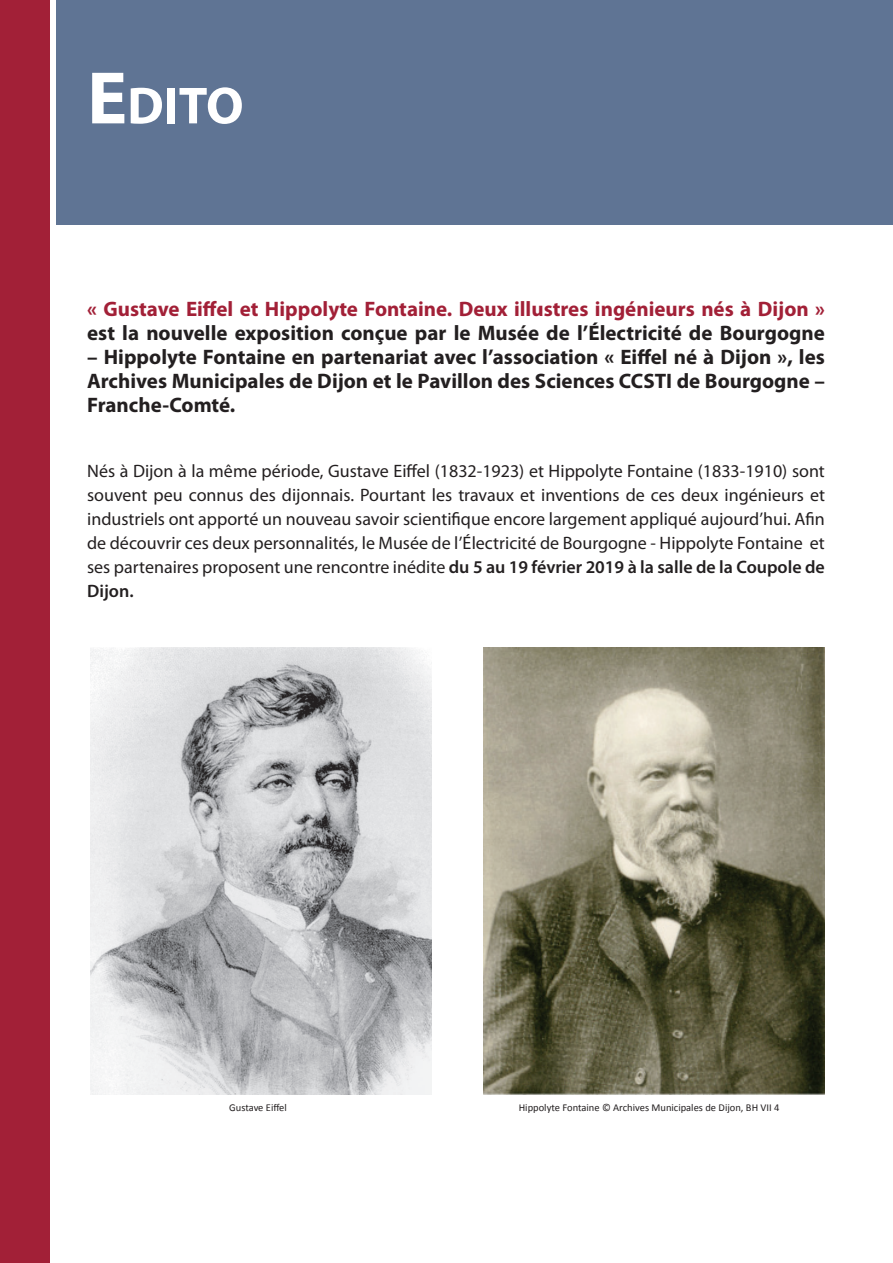
<style>
.page{position:relative;width:893px;height:1263px;background:#fff}
.page>*{position:absolute;margin:0;border:0;box-sizing:border-box;transform-origin:0 0}
.t1{font:700 52.5px "Myriad Pro";color:#fff}
.t2{font:700 21px/24px "Myriad Pro";color:#231f20;text-align:justify}
.t3{font:700 21px "Myriad Pro";color:#a22037}
.t4{font:18px/24px "Myriad Pro";color:#231f20;text-align:justify}
.t5{font:10.5px "Calibri";color:#231f20}
.s1{font-size:75px}
.s2{font-weight:600}
</style>
<div class="page">
<div style="left:0;top:0;width:893px;height:225px;background:#5f7494"></div>
<div style="left:51px;top:0;width:5px;height:257px;background:#fff"></div>
<div style="left:0;top:0;width:50px;height:1263px;background:#a22037"></div>
<img style="left:484px;top:647px;width:341px;height:447px">
<img style="left:91px;top:647px;width:341px;height:447px">
<hr style="left:892px;top:0;width:1px;height:1263px;background:#a22037">
<h1 class="t1" style="left:87px;top:71px;width:158px"><span class="s1">E</span>dito</h1>
<p class="t3" style="left:87px;top:295px;width:739px">« Gustave Eiffel et Hippolyte Fontaine. Deux illustres ingénieurs nés à Dijon »</p>
<p class="t2" style="left:87px;top:320px;width:739px">est la nouvelle exposition conçue par le Musée de l’Électricité de Bourgogne</p>
<p class="t2" style="left:87px;top:344px;width:739px">– Hippolyte Fontaine en partenariat avec l’association « Eiffel né à Dijon », les Archives Municipales de Dijon et le Pavillon des Sciences CCSTI de Bourgogne – Franche-Comté.</p>
<p class="t4" style="left:87px;top:458px;width:739px">Nés à Dijon à la même période, Gustave Eiffel (1832-1923) et Hippolyte Fontaine (1833-1910) sont souvent peu connus des dijonnais. Pourtant les travaux et inventions de ces deux ingénieurs et industriels ont apporté un nouveau savoir scientifique encore largement appliqué aujourd’hui. Afin de découvrir ces deux personnalités, le Musée de l’électricité de Bourgogne - Hippolyte Fontaine et ses partenaires proposent une rencontre inédite <span class="s2">du 5 au 19 février 2019 à la salle de la Coupole de Dijon.</span></p>
<p class="t5" style="left:229px;top:1101px;width:59px">Gustave Eiffel</p>
<p class="t5" style="left:519px;top:1101px;width:262px">Hippolyte Fontaine © Archives Municipales de Dijon, BH VII 4</p>
</div>
